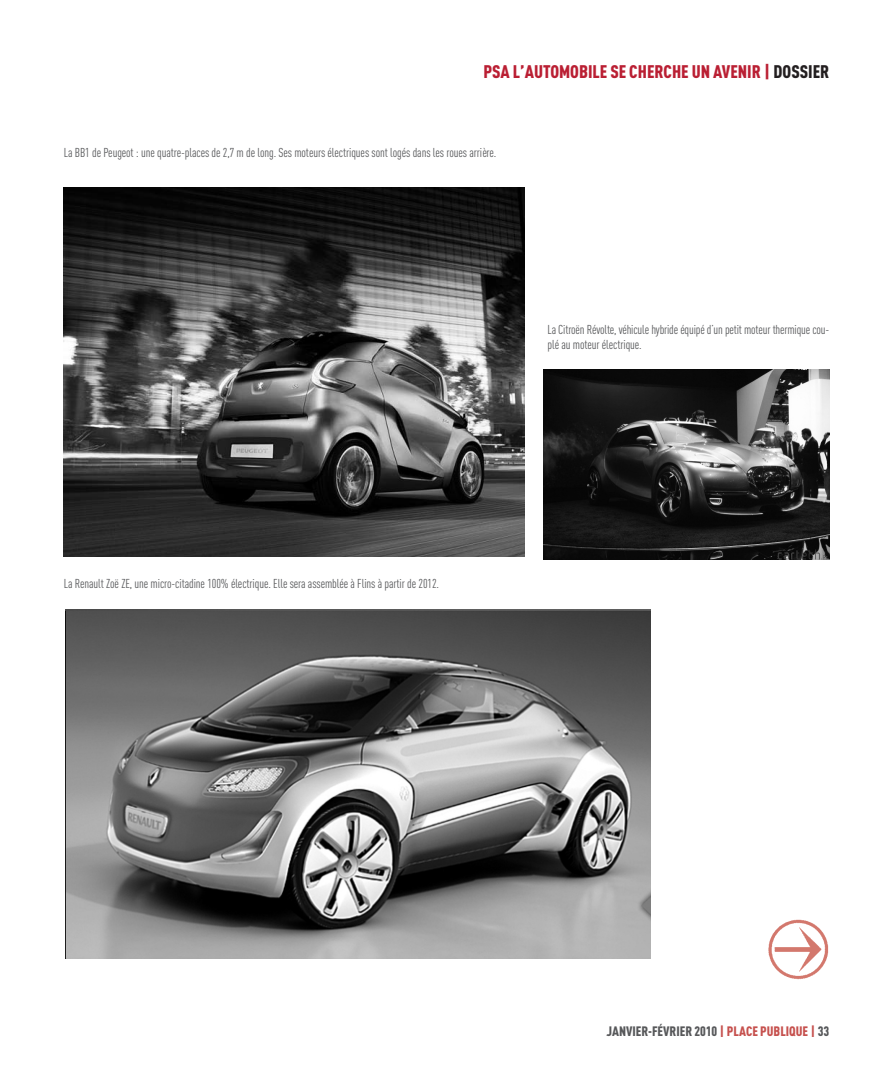
<style>
.page{position:relative;width:893px;height:1085px;background:#fff}
.page>*{position:absolute;margin:0;border:0;box-sizing:border-box;transform-origin:0 0}
.t1{font:900 18px "DIN Cond";color:#ba1f33}
.t2{font:900 13.5px "DIN Cond";color:#57585a}
.t3{font:12.75px/15px "DIN Cond";letter-spacing:-.01em;color:#57585a}
.s1{color:#231f20}
.s2{color:#c6514e}
</style>
<div class="page">
<img style="left:768px;top:919px;width:61px;height:61px">
<img style="left:543px;top:369px;width:286px;height:190px">
<img style="left:65px;top:609px;width:585px;height:349px">
<img style="left:64px;top:187px;width:461px;height:369px">
<h1 class="t1" style="left:483px;top:60px;width:347px">PSA L’AUTOMOBILE SE CHERCHE UN AVENIR | <span class="s1">DOSSIER</span></h1>
<p class="t3" style="left:64px;top:145px;width:434px">La BB1 de Peugeot : une quatre-places de 2,7 m de long. Ses moteurs électriques sont logés dans les roues arrière.</p>
<p class="t3" style="left:547px;top:322px;width:283px">La Citroën Révolte, véhicule hybride équipé d’un petit moteur thermique cou&shy;plé au moteur électrique.</p>
<p class="t3" style="left:64px;top:575px;width:377px">La Renault Zoë ZE, une micro-citadine 100% électrique. Elle sera assemblée à Flins à partir de 2012.</p>
<p class="t2" style="left:606px;top:1022px;width:224px">JANVIER-FÉVRIER 2010 <span class="s2">| PLACE PUBLIQUE |</span> 33</p>
</div>
